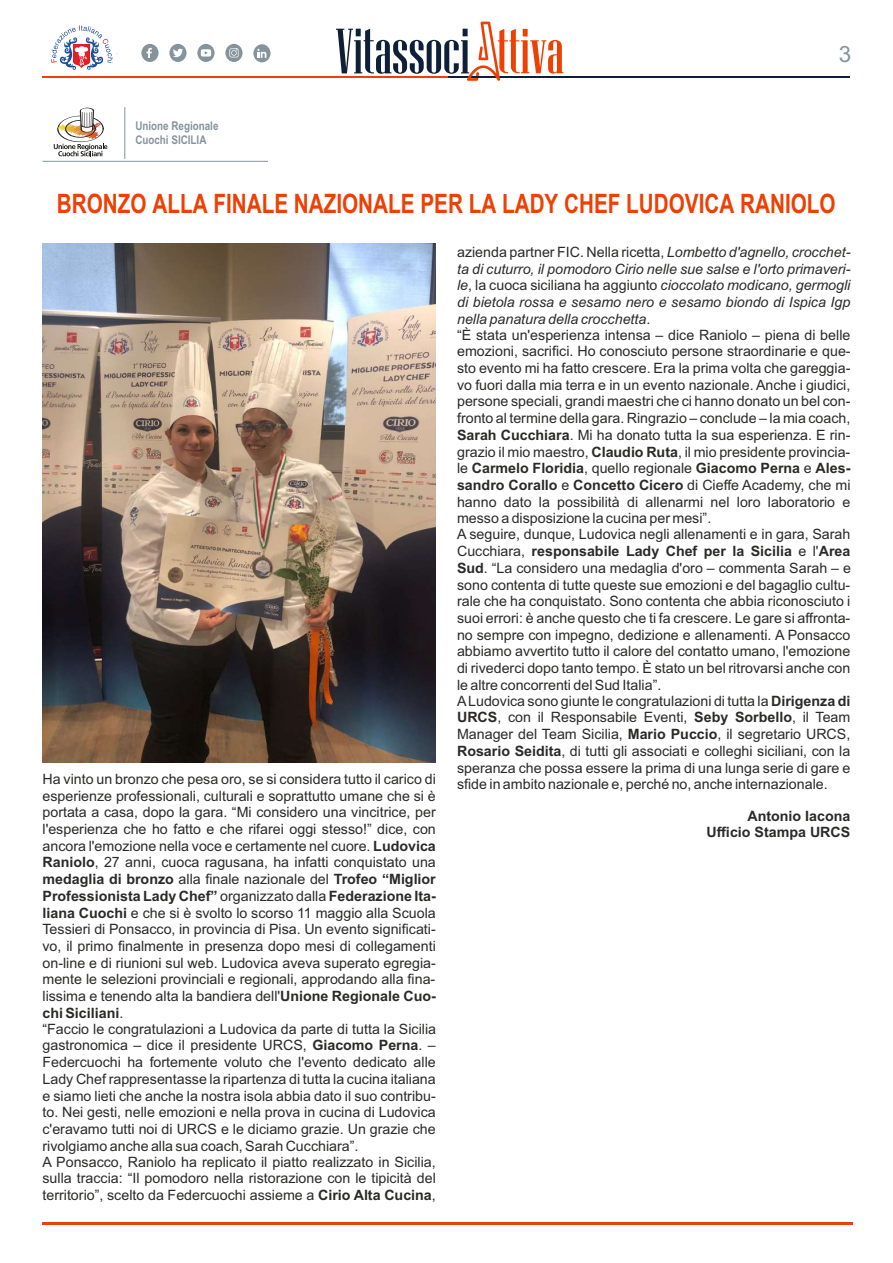
<style>
.page{position:relative;width:893px;height:1263px;background:#fff}
.page>*{position:absolute;margin:0;border:0;box-sizing:border-box;transform-origin:0 0}
.t1{font:63.9px "Niagara Solid";color:#0e2038}
.t2{font:700 26.7px "Arial Narrow";color:#ed4004;scale:.94 1}
.t3{font:22.5px "Arial";color:#85949c}
.t4{font:14.25px/16.6px "Arial";color:#2b2a29}
.t5{font:700 14.25px/15.9px "Arial";color:#2b2a29;text-align:right}
.t6{font:700 12px/13.6px "Arial Narrow";color:#85949c}
.s1{font-size:63.45px;color:#ed4004}
.s2{font-weight:700}
.s3{font-style:italic}
</style>
<div class="page">
<hr style="left:43px;top:1222px;width:810px;height:3px;background:#ed4004">
<hr style="left:124px;top:107px;width:1px;height:52px;background:#85949c">
<hr style="left:43px;top:161px;width:225px;height:1px;background:#85949c">
<hr style="left:448px;top:77px;width:401px;height:1px;background:#0e2038">
<hr style="left:43px;top:77px;width:405px;height:1px;background:#ed4004">
<svg style="left:467px;top:22px;width:33px;height:59px"></svg>
<svg style="left:51px;top:25px;width:62px;height:45px"></svg>
<div style="left:141px;top:44px;width:18px;height:18px;background:#85949c;border-radius:50%"></div>
<svg style="left:147px;top:48px;width:5px;height:10px"></svg>
<svg style="left:169px;top:44px;width:18px;height:18px"></svg>
<svg style="left:173px;top:49px;width:10px;height:8px"></svg>
<svg style="left:197px;top:44px;width:18px;height:18px"></svg>
<svg style="left:201px;top:49px;width:10px;height:8px"></svg>
<div style="left:253px;top:44px;width:18px;height:18px;background:#85949c;border-radius:50%"></div>
<svg style="left:257px;top:49px;width:9px;height:9px"></svg>
<svg style="left:225px;top:44px;width:18px;height:18px"></svg>
<svg style="left:229px;top:48px;width:10px;height:9px"></svg>
<svg style="left:54px;top:108px;width:53px;height:48px"></svg>
<img style="left:43px;top:244px;width:393px;height:518px">
<p class="t6" style="left:135px;top:120px;width:85px">Unione Regionale<br>Cuochi SICILIA</p>
<h1 class="t1" style="left:336px;top:22px;width:230px">Vitassoci <span class="s1">ttiva</span></h1>
<h3 class="t3" style="left:839px;top:46px;width:14px">3</h3>
<h2 class="t2" style="left:57px;top:194px;width:830px">BRONZO ALLA FINALE NAZIONALE PER LA LADY CHEF LUDOVICA RANIOLO</h2>
<p class="t4" style="left:42px;top:772px;width:395px">Ha vinto un bronzo che pesa oro, se si considera tutto il carico di esperienze professionali, culturali e soprattutto umane che si è portata a casa, dopo la gara. “Mi considero una vincitrice, per l'esperienza che ho fatto e che rifarei oggi stesso!” dice, con ancora l'emozione nella voce e certamente nel cuore. <span class="s2">Ludovica Raniolo</span>, 27 anni, cuoca ragusana, ha infatti conquistato una <span class="s2">medaglia di bronzo</span> alla finale nazionale del <span class="s2">Trofeo “Miglior Professionista Lady Chef”</span> organizzato dalla <span class="s2">Federazione Ita&shy;liana Cuochi</span> e che si è svolto lo scorso 11 maggio alla Scuola Tessieri di Ponsacco, in provincia di Pisa. Un evento significati&shy;vo, il primo finalmente in presenza dopo mesi di collegamenti on-line e di riunioni sul web. Ludovica aveva superato egregia&shy;mente le selezioni provinciali e regionali, approdando alla fina&shy;lissima e tenendo alta la bandiera dell'<span class="s2">Unione Regionale Cuo&shy;chi Siciliani</span>.<br>“Faccio le congratulazioni a Ludovica da parte di tutta la Sicilia gastronomica – dice il presidente URCS, <span class="s2">Giacomo Perna</span>. – Federcuochi ha fortemente voluto che l'evento dedicato alle Lady Chef rappresentasse la ripartenza di tutta la cucina italiana e siamo lieti che anche la nostra isola abbia dato il suo contribu&shy;to. Nei gesti, nelle emozioni e nella prova in cucina di Ludovica c'eravamo tutti noi di URCS e le diciamo grazie. Un grazie che rivolgiamo anche alla sua coach, Sarah Cucchiara”.<br>A Ponsacco, Raniolo ha replicato il piatto realizzato in Sicilia, sulla traccia: “Il pomodoro nella ristorazione con le tipicità del territorio”, scelto da Federcuochi assieme a <span class="s2">Cirio Alta Cucina</span>,</p>
<p class="t4" style="left:457px;top:245px;width:396px">azienda partner FIC. Nella ricetta, <span class="s3">Lombetto d'agnello, crocchet&shy;ta di cuturro, il pomodoro Cirio nelle sue salse e l'orto primaveri&shy;le</span>, la cuoca siciliana ha aggiunto <span class="s3">cioccolato modicano, germogli di bietola rossa e sesamo nero e sesamo biondo di Ispica Igp nella panatura della crocchetta</span>.<br>“È stata un'esperienza intensa – dice Raniolo – piena di belle emozioni, sacrifici. Ho conosciuto persone straordinarie e que&shy;sto evento mi ha fatto crescere. Era la prima volta che gareggia&shy;vo fuori dalla mia terra e in un evento nazionale. Anche i giudici, persone speciali, grandi maestri che ci hanno donato un bel con&shy;fronto al termine della gara. Ringrazio – conclude – la mia coach, <span class="s2">Sarah Cucchiara</span>. Mi ha donato tutta la sua esperienza. E rin&shy;grazio il mio maestro, <span class="s2">Claudio Ruta</span>, il mio presidente provincia&shy;le <span class="s2">Carmelo Floridia</span>, quello regionale <span class="s2">Giacomo Perna</span> e <span class="s2">Ales&shy;sandro Corallo</span> e <span class="s2">Concetto Cicero</span> di Cieffe Academy, che mi hanno dato la possibilità di allenarmi nel loro laboratorio e messo a disposizione la cucina per mesi”.<br>A seguire, dunque, Ludovica negli allenamenti e in gara, Sarah Cucchiara, <span class="s2">responsabile Lady Chef per la Sicilia</span> e l'<span class="s2">Area Sud</span>. “La considero una medaglia d'oro – commenta Sarah – e sono contenta di tutte queste sue emozioni e del bagaglio cultu&shy;rale che ha conquistato. Sono contenta che abbia riconosciuto i suoi errori: è anche questo che ti fa crescere. Le gare si affronta&shy;no sempre con impegno, dedizione e allenamenti. A Ponsacco abbiamo avvertito tutto il calore del contatto umano, l'emozione di rivederci dopo tanto tempo. È stato un bel ritrovarsi anche con le altre concorrenti del Sud Italia”.<br>ALudovica sono giunte le congratulazioni di tutta la <span class="s2">Dirigenza di URCS</span>, con il Responsabile Eventi, <span class="s2">Seby Sorbello</span>, il Team Manager del Team Sicilia, <span class="s2">Mario Puccio</span>, il segretario URCS, <span class="s2">Rosario Seidita</span>, di tutti gli associati e colleghi siciliani, con la speranza che possa essere la prima di una lunga serie di gare e sfide in ambito nazionale e, perché no, anche internazionale.</p>
<p class="t5" style="left:707px;top:809px;width:145px">Antonio Iacona<br>Ufficio Stampa URCS</p>
</div>
